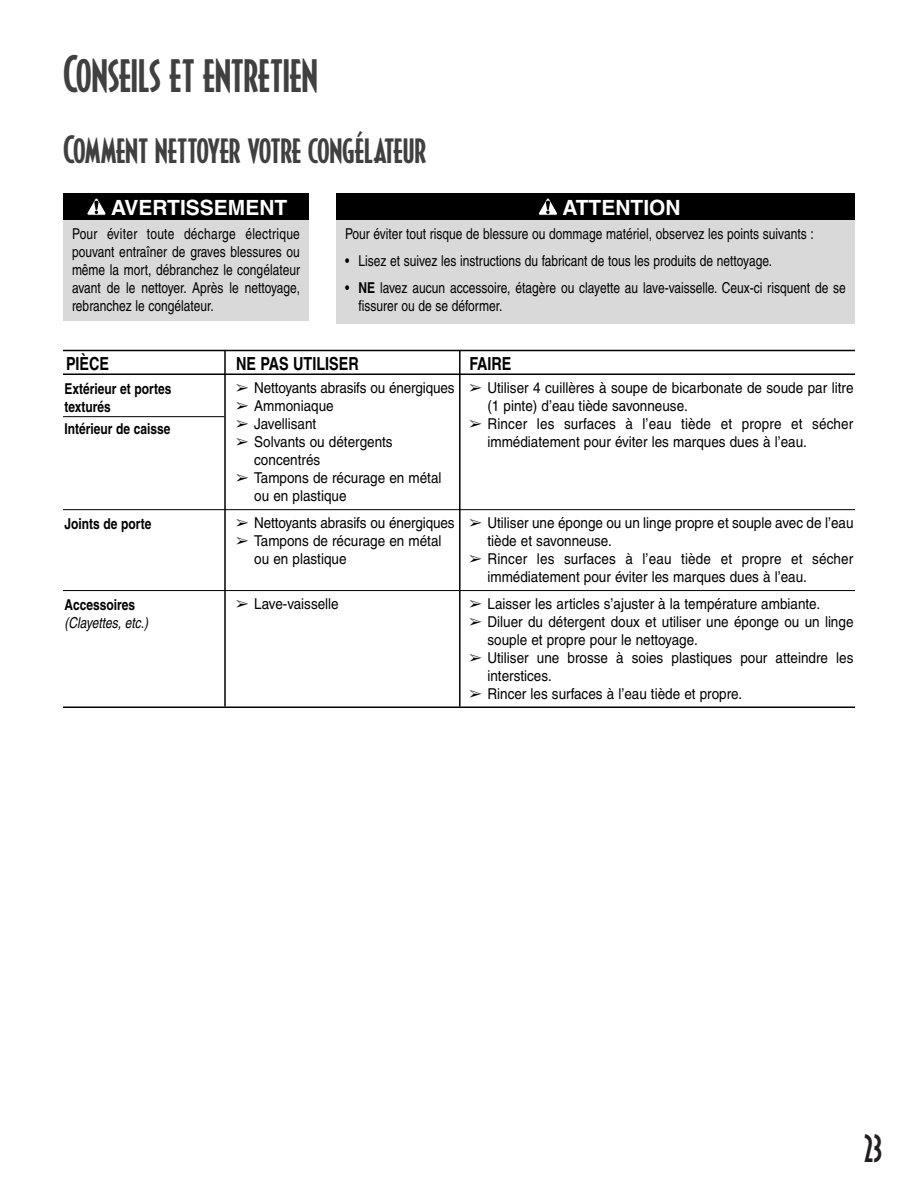
<style>
.page{position:relative;width:918px;height:1188px;background:#fff}
.page>*{position:absolute;margin:0;border:0;box-sizing:border-box;transform-origin:0 0}
.t1{font:48px "Decotura ICG";letter-spacing:-.01em;color:#404040;scale:.95 1}
.t2{font:36px "Decotura ICG";letter-spacing:-.01em;color:#404040}
.t3{font:36px "Decotura ICG";color:#231f20;scale:.8 1}
.t4{font:700 21px "Helvetica";color:#fff}
.t5{font:700 18px "Helvetica";color:#000;scale:.8 1}
.t6{font:15px/18px "Helvetica";color:#000;scale:.9 1}
.t7{font:15px/18px "Helvetica";color:#000;scale:.8 1}
.t8{font:700 15px/18px "Helvetica";color:#000;scale:.8 1}
.t9{font:italic 15px "Helvetica";color:#000;scale:.8 1}
.s1{font-weight:700}
</style>
<div class="page">
<hr style="left:63px;top:416px;width:161px;height:1px;background:#000">
<hr style="left:63px;top:509px;width:792px;height:1px;background:#000">
<hr style="left:63px;top:590px;width:792px;height:1px;background:#000">
<div style="left:336px;top:217px;width:519px;height:107px;background:#d9d9d9"></div>
<div style="left:336px;top:193px;width:519px;height:27px;background:#000"></div>
<svg style="left:538px;top:198px;width:20px;height:18px"></svg>
<div style="left:63px;top:217px;width:246px;height:103px;background:#d9d9d9"></div>
<div style="left:63px;top:193px;width:246px;height:27px;background:#000"></div>
<svg style="left:87px;top:198px;width:19px;height:18px"></svg>
<hr style="left:63px;top:706px;width:792px;height:2px;background:#000">
<hr style="left:63px;top:374px;width:792px;height:1px;background:#000">
<hr style="left:63px;top:350px;width:792px;height:1px;background:#000">
<hr style="left:224px;top:350px;width:2px;height:357px;background:#000">
<hr style="left:459px;top:350px;width:2px;height:356px;background:#000">
<h1 class="t1" style="left:63px;top:47px;width:270px">CONSEILS ET ENTRETIEN</h1>
<h2 class="t2" style="left:63px;top:130px;width:365px">COMMENT NETTOYER VOTRE CONGÉLATEUR</h2>
<h3 class="t4" style="left:111px;top:200px;width:178px">AVERTISSEMENT</h3>
<h3 class="t4" style="left:563px;top:200px;width:120px">ATTENTION</h3>
<p class="t7" style="left:72px;top:226px;width:287px;text-align:justify">Pour éviter toute décharge électrique pouvant entraîner de graves blessures ou même la mort, débranchez le congélateur avant de le nettoyer. Après le nettoyage, rebranchez le congélateur.</p>
<p class="t7" style="left:345px;top:226px;width:587px">Pour éviter tout risque de blessure ou dommage matériel, observez les points suivants :</p>
<p class="t7" style="left:345px;top:253px;width:536px">• Lisez et suivez les instructions du fabricant de tous les produits de nettoyage.</p>
<p class="t7" style="left:358px;top:280px;width:611px;text-indent:-14px">• <span class="s1">NE</span> lavez aucun accessoire, étagère ou clayette au lave-vaisselle. Ceux-ci risquent de se fissurer ou de se déformer.</p>
<p class="t5" style="left:66px;top:357px;width:56px">PIÈCE</p>
<p class="t5" style="left:469px;top:357px;width:54px">FAIRE</p>
<p class="t6" style="left:487px;top:380px;width:408px;text-indent:-18px">➢ Utiliser 4 cuillères à soupe de bicarbonate de soude par litre (1 pinte) d’eau tiède savonneuse.</p>
<p class="t6" style="left:487px;top:416px;width:408px;text-indent:-18px">➢ Rincer les surfaces à l’eau tiède et propre et sécher immédiatement pour éviter les marques dues à l’eau.</p>
<p class="t5" style="left:236px;top:357px;width:155px">NE PAS UTILISER</p>
<p class="t6" style="left:236px;top:380px;width:244px">➢ Nettoyants abrasifs ou énergiques</p>
<p class="t6" style="left:236px;top:398px;width:110px">➢ Ammoniaque</p>
<p class="t6" style="left:236px;top:416px;width:91px">➢ Javellisant</p>
<p class="t6" style="left:254px;top:434px;width:155px;text-indent:-18px">➢ Solvants ou détergents concentrés</p>
<p class="t6" style="left:254px;top:470px;width:210px;text-indent:-18px">➢ Tampons de récurage en métal ou en plastique</p>
<p class="t6" style="left:236px;top:515px;width:244px">➢ Nettoyants abrasifs ou énergiques</p>
<p class="t6" style="left:254px;top:533px;width:210px;text-indent:-18px">➢ Tampons de récurage en métal ou en plastique</p>
<p class="t6" style="left:236px;top:596px;width:115px">➢ Lave-vaisselle</p>
<p class="t8" style="left:64px;top:381px;width:135px">Extérieur et portes texturés</p>
<p class="t8" style="left:64px;top:421px;width:134px">Intérieur de caisse</p>
<p class="t6" style="left:487px;top:515px;width:408px;text-indent:-18px">➢ Utiliser une éponge ou un linge propre et souple avec de l’eau tiède et savonneuse.</p>
<p class="t6" style="left:487px;top:551px;width:408px;text-indent:-18px">➢ Rincer les surfaces à l’eau tiède et propre et sécher immédiatement pour éviter les marques dues à l’eau.</p>
<p class="t6" style="left:470px;top:596px;width:391px">➢ Laisser les articles s’ajuster à la température ambiante.</p>
<p class="t6" style="left:487px;top:614px;width:408px;text-indent:-18px">➢ Diluer du détergent doux et utiliser une éponge ou un linge souple et propre pour le nettoyage.</p>
<p class="t6" style="left:487px;top:650px;width:408px;text-indent:-18px">➢ Utiliser une brosse à soies plastiques pour atteindre les interstices.</p>
<p class="t6" style="left:470px;top:686px;width:305px">➢ Rincer les surfaces à l’eau tiède et propre.</p>
<p class="t8" style="left:64px;top:516px;width:110px">Joints de porte</p>
<p class="t8" style="left:64px;top:597px;width:90px">Accessoires</p>
<p class="t9" style="left:64px;top:617px;width:106px">(Clayettes, etc.)</p>
<h2 class="t3" style="left:864px;top:1129px;width:24px">23</h2>
</div>
